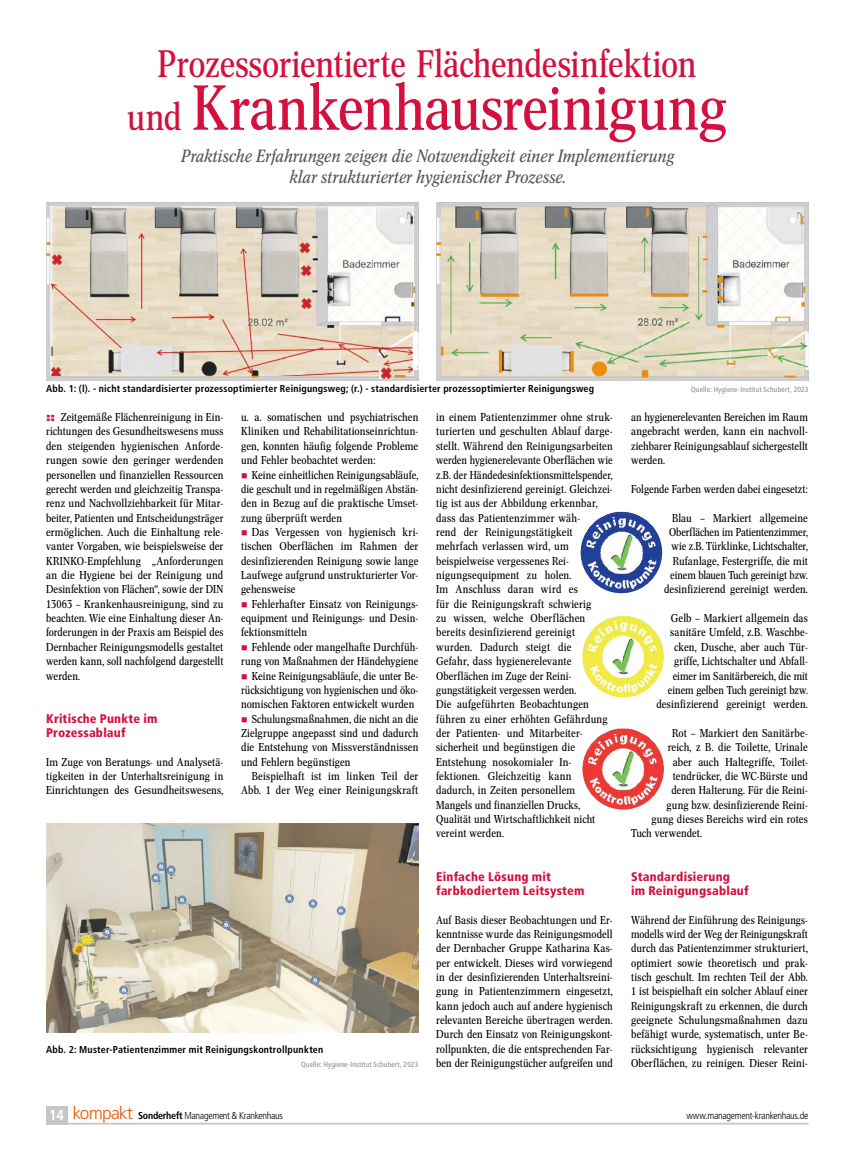
<style>
.page{position:relative;width:851px;height:1170px;background:#fff}
.page>*{position:absolute;margin:0;border:0;box-sizing:border-box;transform-origin:0 0}
.t1{font:62.5px "Concorde Nova";letter-spacing:-.01em;color:#d4103e}
.t2{font:37.5px "Concorde Nova";letter-spacing:-.01em;color:#d4103e}
.t3{font:italic 17.5px/21.2px "Concorde Nova";letter-spacing:.01em;color:#575756;text-align:center}
.t4{font:900 condensed 12.5px/14.4px "Frutiger LT Std";letter-spacing:.015em;color:#d4103e}
.t5{font:11.25px/14.4px "Concorde Nova";letter-spacing:.01em;color:#000;text-align:justify}
.t6{font:700 condensed 10px "Frutiger LT Std";letter-spacing:.015em;color:#000}
.t7{font:300 condensed 10px "Frutiger LT Std";letter-spacing:-.03em;color:#000}
.t8{font:condensed 7.5px "Frutiger LT Std";letter-spacing:.02em;color:#878787}
.s1{font-size:37.5px}
.s2{font-family:"Helvetica Neue LT Std";font-weight:900;font-stretch:expanded;color:#d4103e}
.s3{font-weight:700;font-size:14.5px;color:#fff}
.s4{font-size:17.5px;color:#ea5b0b}
.s5{font-weight:700}
</style>
<div class="page">
<img style="left:436px;top:202px;width:372px;height:178px">
<img style="left:580px;top:511px;width:82px;height:82px;border-radius:41px">
<img style="left:582px;top:616px;width:81px;height:81px;border-radius:41px">
<img style="left:582px;top:728px;width:81px;height:81px;border-radius:41px">
<img style="left:46px;top:202px;width:372px;height:178px">
<img style="left:51px;top:206px;width:362px;height:170px">
<svg style="left:380px;top:367px;width:12px;height:12px"></svg>
<hr style="left:413px;top:332px;width:4px;height:37px;background:#fff">
<img style="left:46px;top:823px;width:372px;height:209px">
<div style="left:46px;top:1105px;width:21px;height:19px;background:#c6c6c6"></div>
<hr style="left:46px;top:1122px;width:762px;height:2px;background:#c6c6c6">
<h2 class="t2" style="left:157px;top:42px;width:540px">Prozessorientierte Flächendesinfektion</h2>
<h1 class="t1" style="left:127px;top:72px;width:601px"><span class="s1">und</span> Krankenhausreinigung</h1>
<h3 class="t3" style="left:180px;top:145px;width:494px">Praktische Erfahrungen zeigen die Notwendigkeit einer Implementierung klar strukturierter hygienischer Prozesse.</h3>
<p class="t6" style="left:46px;top:383px;width:549px">Abb. 1: (l). - nicht standardisierter prozessoptimierter Reinigungsweg; (r.) - standardisierter prozessoptimierter Reinigungsweg</p>
<p class="t8" style="left:691px;top:385px;width:119px">Quelle: Hygiene-Institut Schubert, 2023</p>
<p class="t5" style="left:46px;top:410px;width:179px"><span class="s2">::</span> Zeitgemäße Flächenreinigung in Ein&shy;richtungen des Gesundheitswesens muss den steigenden hygienischen Anforde&shy;rungen sowie den geringer werdenden personellen und finanziellen Ressourcen gerecht werden und gleichzeitig Transpa&shy;renz und Nachvollziehbarkeit für Mitar&shy;beiter, Patienten und Entscheidungsträger ermöglichen. Auch die Einhaltung rele&shy;vanter Vorgaben, wie beispielsweise der KRINKO-Empfehlung „Anforderungen an die Hygiene bei der Reinigung und Desinfektion von Flächen“, sowie der DIN 13063 – Krankenhausreinigung, sind zu beachten. Wie eine Einhaltung dieser An&shy;forderungen in der Praxis am Beispiel des Dernbacher Reinigungsmodells gestaltet werden kann, soll nachfolgend dargestellt werden.</p>
<p class="t4" style="left:46px;top:711px;width:113px">Kritische Punkte im<br>Prozessablauf</p>
<p class="t5" style="left:46px;top:754px;width:179px">Im Zuge von Beratungs- und Analysetä&shy;tigkeiten in der Unterhaltsreinigung in Einrichtungen des Gesundheitswesens,</p>
<p class="t5" style="left:241px;top:410px;width:179px">u. a. somatischen und psychiatrischen Kliniken und Rehabilitationseinrichtun&shy;gen, konnten häufig folgende Probleme und Fehler beobachtet werden:</p>
<p class="t5" style="left:241px;top:467px;width:179px;text-indent:11px">Keine einheitlichen Reinigungsabläufe, die geschult und in regelmäßigen Abstän&shy;den in Bezug auf die praktische Umset&shy;zung überprüft werden</p>
<p class="t5" style="left:241px;top:525px;width:179px;text-indent:11px">Das Vergessen von hygienisch kri&shy;tischen Oberflächen im Rahmen der desinfizierenden Reinigung sowie lange Laufwege aufgrund unstrukturierter Vor&shy;gehensweise</p>
<p class="t5" style="left:241px;top:596px;width:179px;text-indent:11px">Fehlerhafter Einsatz von Reinigungs&shy;equipment und Reinigungs- und Desin&shy;fektionsmitteln</p>
<p class="t5" style="left:252px;top:639px;width:168px">Fehlende oder mangelhafte Durchfüh-</p>
<p class="t5" style="left:241px;top:654px;width:179px">rung von Maßnahmen der Händehygiene</p>
<p class="t5" style="left:252px;top:668px;width:168px">Keine Reinigungsabläufe, die unter Be-</p>
<p class="t5" style="left:241px;top:682px;width:179px">rücksichtigung von hygienischen und öko-</p>
<p class="t5" style="left:241px;top:697px;width:175px">nomischen Faktoren entwickelt wurden</p>
<p class="t5" style="left:252px;top:711px;width:168px">Schulungsmaßnahmen, die nicht an die</p>
<p class="t5" style="left:241px;top:726px;width:179px">Zielgruppe angepasst sind und dadurch</p>
<p class="t5" style="left:241px;top:740px;width:179px">die Entstehung von Missverständnissen</p>
<p class="t5" style="left:241px;top:754px;width:111px">und Fehlern begünstigen</p>
<p class="t5" style="left:252px;top:769px;width:168px">Beispielhaft ist im linken Teil der</p>
<p class="t5" style="left:241px;top:783px;width:179px">Abb. 1 der Weg einer Reinigungskraft</p>
<p class="t6" style="left:46px;top:1043px;width:279px">Abb. 2: Muster-Patientenzimmer mit Reinigungskontrollpunkten</p>
<p class="t8" style="left:301px;top:1060px;width:119px">Quelle: Hygiene-Institut Schubert, 2023</p>
<p class="t5" style="left:436px;top:410px;width:178px;text-align:left">in einem Patientenzimmer ohne struk&shy;turierten und geschulten Ablauf darge&shy;stellt. Während den Reinigungsarbeiten werden hygienerelevante Oberflächen wie z.B. der Händedesinfektionsmittelspender, nicht desinfizierend gereinigt. Gleichzei&shy;tig ist aus der Abbildung erkennbar, dass das Patientenzimmer wäh-<br>rend der Reinigungstätigkeit mehrfach verlassen wird, um beispielweise vergessenes Rei&shy;nigungsequipment zu holen.<br>Im Anschluss daran wird es<br>für die Reinigungskraft schwierig<br>zu wissen, welche Oberflächen bereits desinfizierend gereinigt wurden. Dadurch steigt die<br>Gefahr, dass hygienerelevante Oberflächen im Zuge der Reini&shy;gungstätigkeit vergessen werden.<br>Die aufgeführten Beobachtungen führen zu einer erhöhten Gefährdung der Patienten- und Mitarbeiter&shy;sicherheit und begünstigen die Entstehung nosokomialer In&shy;fektionen. Gleichzeitig kann<br>dadurch, in Zeiten personellem Mangels und finanziellen Drucks, Qualität und Wirtschaftlichkeit nicht vereint werden.</p>
<p class="t4" style="left:436px;top:868px;width:150px">Einfache Lösung mit farbkodiertem Leitsystem</p>
<p class="t5" style="left:436px;top:912px;width:178px">Auf Basis dieser Beobachtungen und Er&shy;kenntnisse wurde das Reinigungsmodell der Dernbacher Gruppe Katharina Kas&shy;per entwickelt. Dieses wird vorwiegend in der desinfizierenden Unterhaltsreini&shy;gung in Patientenzimmern eingesetzt, kann jedoch auch auf andere hygienisch relevanten Bereiche übertragen werden.<br>Durch den Einsatz von Reinigungskont&shy;rollpunkten, die die entsprechenden Far&shy;ben der Reinigungstücher aufgreifen und</p>
<p class="t5" style="left:631px;top:410px;width:178px">an hygienerelevanten Bereichen im Raum angebracht werden, kann ein nachvoll&shy;ziehbarer Reinigungsablauf sichergestellt werden.</p>
<p class="t5" style="left:631px;top:482px;width:178px">Folgende Farben werden dabei eingesetzt:</p>
<p class="t5" style="left:664px;top:510px;width:145px;text-align:right">Blau – Markiert allgemeine Oberflächen im Patientenzimmer, wie z.B. Türklinke, Lichtschalter, Rufanlage, Festergriffe, die mit einem blauen Tuch gereinigt bzw. desinfizierend gereinigt werden.</p>
<p class="t5" style="left:656px;top:611px;width:153px;text-align:right">Gelb – Markiert allgemein das sanitäre Umfeld, z.B. Waschbe&shy;cken, Dusche, aber auch Tür&shy;griffe, Lichtschalter und Abfall&shy;eimer im Sanitärbereich, die mit einem gelben Tuch gereinigt bzw. desinfizierend gereinigt werden.</p>
<p class="t5" style="left:672px;top:726px;width:137px">Rot – Markiert den Sanitärbe-</p>
<p class="t5" style="left:667px;top:740px;width:141px">reich, z B. die Toilette, Urinale</p>
<p class="t5" style="left:672px;top:754px;width:137px">aber auch Haltegriffe, Toilet-</p>
<p class="t5" style="left:672px;top:769px;width:137px">tendrücker, die WC-Bürste und</p>
<p class="t5" style="left:671px;top:783px;width:138px">deren Halterung. Für die Reini-</p>
<p class="t5" style="left:666px;top:797px;width:143px">gung bzw. desinfizierende Reini-</p>
<p class="t5" style="left:651px;top:812px;width:158px">gung dieses Bereichs wird ein rotes</p>
<p class="t5" style="left:631px;top:826px;width:72px">Tuch verwendet.</p>
<p class="t4" style="left:631px;top:868px;width:119px">Standardisierung<br>im Reinigungsablauf</p>
<p class="t5" style="left:631px;top:912px;width:178px">Während der Einführung des Reinigungs&shy;modells wird der Weg der Reinigungskraft durch das Patientenzimmer strukturiert, optimiert sowie theoretisch und prak&shy;tisch geschult. Im rechten Teil der Abb.<br>1 ist beispielhaft ein solcher Ablauf einer Reinigungskraft zu erkennen, die durch geeignete Schulungsmaßnahmen dazu befähigt wurde, systematisch, unter Be&shy;rücksichtigung hygienisch relevanter Oberflächen, zu reinigen. Dieser Reini-</p>
<p class="t7" style="left:49px;top:1109px;width:235px"><span class="s3">14</span> <span class="s4">kompakt</span> <span class="s5">Sonderheft</span> Management &amp; Krankenhaus</p>
<p class="t7" style="left:686px;top:1110px;width:123px">www.management-krankenhaus.de</p>
</div>
